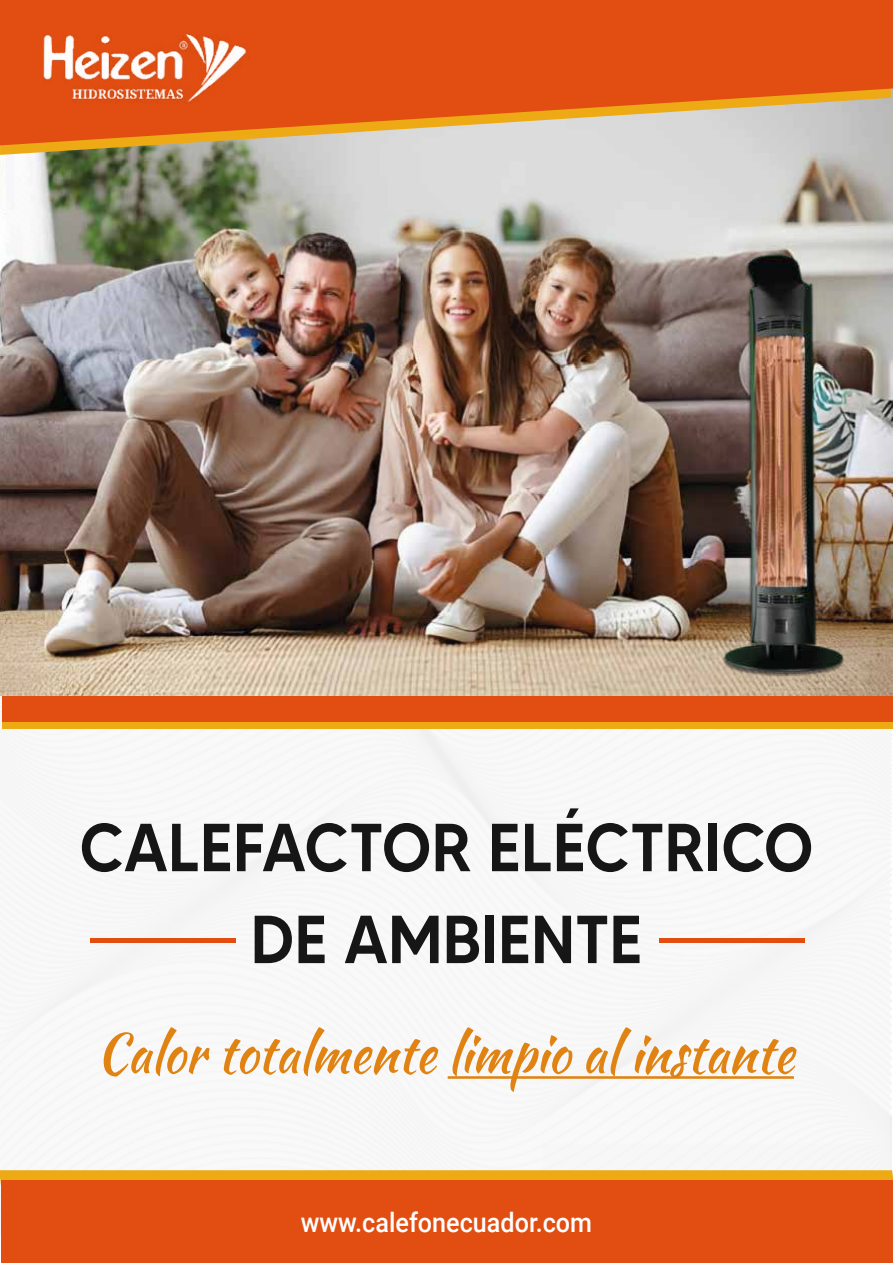
<style>
.page{position:relative;width:893px;height:1263px;background:#fff}
.page>*{position:absolute;margin:0;border:0;box-sizing:border-box;transform-origin:0 0}
.t1{font:500 67.8px/91.9px "MADETOMMY";color:#151615;text-align:center;scale:.93 1}
.t2{font:54.3px "Kaushan Script";color:#e08312;scale:.93 1}
.t3{font:500 27px "Roboto";color:#fff;scale:.93 1}
</style>
<div class="page">
<div style="left:0;top:725px;width:890px;height:511px;background:#f6f6f6"></div>
<img style="left:0;top:145px;width:893px;height:550px">
<svg style="left:0;top:145px;width:891px;height:10px;background:#c6c2b0"></svg>
<svg style="left:0;top:0;width:893px;height:145px;background:#e0692f"></svg>
<svg style="left:0;top:1170px;width:893px;height:16px;background:#eca319"></svg>
<div style="left:1px;top:1181px;width:892px;height:82px;background:#e24e11"></div>
<div style="left:2px;top:704px;width:891px;height:25px;background:#edaa15"></div>
<div style="left:2px;top:696px;width:891px;height:26px;background:#e24e11"></div>
<hr style="left:448px;top:1076px;width:346px;height:3px;background:#e08312">
<img style="left:27px;top:26px;width:236px;height:83px">
<img style="left:683px;top:214px;width:201px;height:482px">
<img style="left:709px;top:237px;width:152px;height:449px">
<div style="left:659px;top:938px;width:145px;height:5px;background:#e24e11"></div>
<div style="left:90px;top:938px;width:145px;height:5px;background:#e24e11"></div>
<p class="t1" style="left:79px;top:801px;width:791px">CALEFACTOR ELÉCTRICO<br>DE AMBIENTE</p>
<p class="t2" style="left:96px;top:1013px;width:751px">Calor totalmente limpio al instante</p>
<p class="t3" style="left:301px;top:1204px;width:315px">www.calefonecuador.com</p>
</div>
